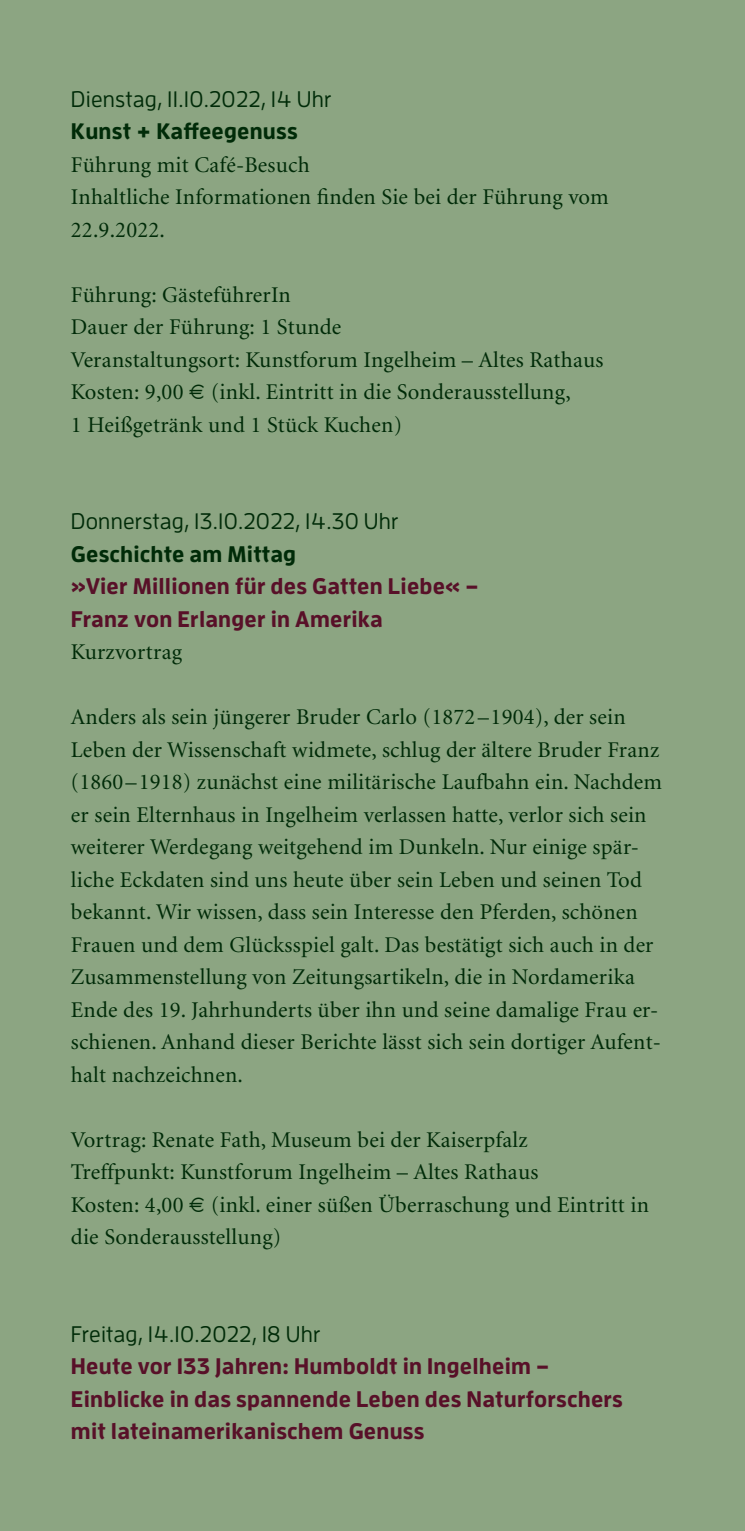
<style>
.page{position:relative;width:745px;height:1531px;background:#fff}
.page>*{position:absolute;margin:0;border:0;box-sizing:border-box;transform-origin:0 0}
.t1{font:22.5px/32.5px "Minion";letter-spacing:.01em;color:#002b08}
.t2{font:700 22.5px/32.5px "Enzo OT";letter-spacing:.01em;color:#581028}
.t3{font:500 22.5px "Enzo OT";letter-spacing:.01em;color:#002b08}
.t4{font:700 22.5px "Enzo OT";letter-spacing:.01em;color:#002b08}
.s1{font-family:"Times"}
</style>
<div class="page">
<div style="left:0;top:0;width:744px;height:1531px;background:#8ca582"></div>
<p class="t3" style="left:71px;top:86px;width:262px">Dienstag, 11.10.2022, 14 Uhr</p>
<p class="t4" style="left:71px;top:117px;width:228px">Kunst + Kaffeegenuss</p>
<p class="t1" style="left:71px;top:149px;width:539px">Führung mit Café-Besuch<br>Inhaltliche Informationen finden Sie bei der Führung vom<br>22.9.2022.</p>
<p class="t1" style="left:71px;top:279px;width:533px">Führung: GästeführerIn<br>Dauer der Führung: 1 Stunde<br>Veranstaltungsort: Kunstforum Ingelheim – Altes Rathaus Kosten: 9,00 <span class="s1">€</span> (inkl. Eintritt in die Sonderausstellung,<br>1 Heißgetränk und 1 Stück Kuchen)</p>
<p class="t3" style="left:71px;top:508px;width:329px">Donnerstag, 13.10.2022, 14.30 Uhr</p>
<p class="t4" style="left:71px;top:540px;width:226px">Geschichte am Mittag</p>
<p class="t2" style="left:71px;top:569px;width:409px">»Vier Millionen für des Gatten Liebe« –<br>Franz von Erlanger in Amerika</p>
<p class="t1" style="left:71px;top:637px;width:113px">Kurzvortrag</p>
<p class="t1" style="left:71px;top:702px;width:592px">Anders als sein jüngerer Bruder Carlo (1872–1904), der sein Leben der Wissenschaft widmete, schlug der ältere Bruder Franz (1860–1918) zunächst eine militärische Laufbahn ein. Nachdem er sein Elternhaus in Ingelheim verlassen hatte, verlor sich sein weiterer Werdegang weitgehend im Dunkeln. Nur einige spär&shy;liche Eckdaten sind uns heute über sein Leben und seinen Tod bekannt. Wir wissen, dass sein Interesse den Pferden, schönen Frauen und dem Glücksspiel galt. Das bestätigt sich auch in der Zusammenstellung von Zeitungsartikeln, die in Nordamerika Ende des 19. Jahrhunderts über ihn und seine damalige Frau er&shy;schienen. Anhand dieser Berichte lässt sich sein dortiger Aufent&shy;halt nachzeichnen.</p>
<p class="t1" style="left:71px;top:1124px;width:579px">Vortrag: Renate Fath, Museum bei der Kaiserpfalz<br>Treffpunkt: Kunstforum Ingelheim – Altes Rathaus<br>Kosten: 4,00 <span class="s1">€</span> (inkl. einer süßen Überraschung und Eintritt in die Sonderausstellung)</p>
<p class="t3" style="left:71px;top:1321px;width:251px">Freitag, 14.10.2022, 18 Uhr</p>
<p class="t2" style="left:71px;top:1349px;width:553px">Heute vor 133 Jahren: Humboldt in Ingelheim –<br>Einblicke in das spannende Leben des Naturforschers mit lateinamerikanischem Genuss</p>
</div>
